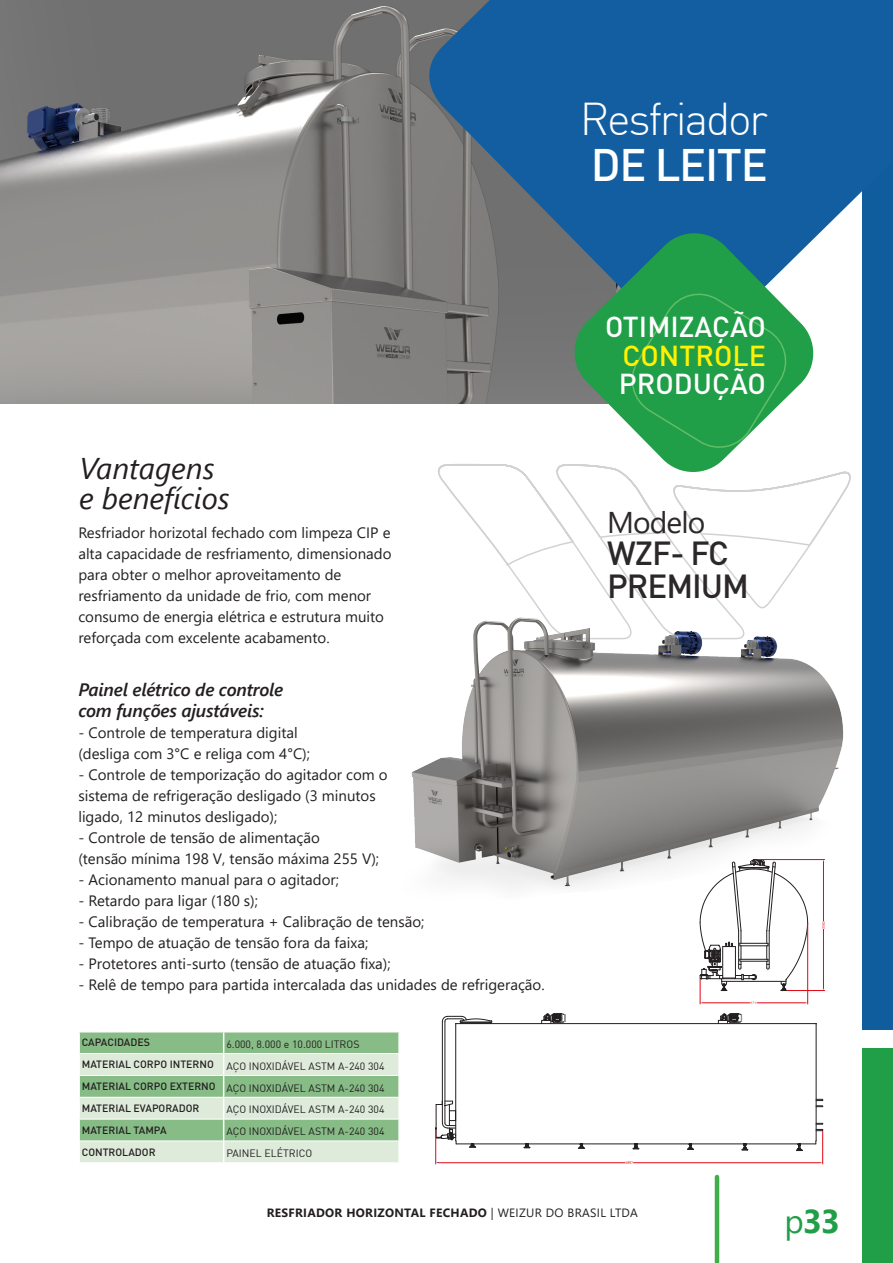
<style>
.page{position:relative;width:893px;height:1263px;background:#fff}
.page>*{position:absolute;margin:0;border:0;box-sizing:border-box;transform-origin:0 0}
.t1{font:300 45px "DIN";letter-spacing:-.05em;color:#fff}
.t2{font:500 45px "DIN";letter-spacing:-.03em;color:#fff}
.t3{font:500 33px "DIN";letter-spacing:-.03em;color:#2c282a}
.t4{font:700 33px "Segoe UI";color:#219e48}
.t5{font:italic 30px "Segoe UI";color:#231f20}
.t6{font:30px "Segoe UI";letter-spacing:-.03em;color:#2c282a}
.t7{font:500 28.5px "DIN";color:#fff}
.t8{font:500 28.5px "DIN";color:#fff101}
.t9{font:italic 600 18px "Segoe UI";letter-spacing:-.01em;color:#231f20}
.t10{font:15px/21px "Segoe UI";color:#231f20}
.t11{font:700 12px "Segoe UI";letter-spacing:.025em;color:#231f20}
.t12{font:10.5px "DIN";color:#231f20}
.t13{font:500 10.5px "DIN";color:#231f20}
.s1{font-weight:400}
</style>
<div class="page">
<svg style="left:438px;top:464px;width:413px;height:145px"></svg>
<img style="left:0;top:0;width:570px;height:403px">
<div style="left:862px;top:0;width:31px;height:1029px;background:#105d9e"></div>
<div style="left:862px;top:1049px;width:31px;height:214px;background:#219e48"></div>
<svg style="left:413px;top:0;width:449px;height:359px;background:#3b6e9a"></svg>
<svg style="left:570px;top:229px;width:247px;height:247px"></svg>
<svg style="left:627px;top:289px;width:164px;height:163px;background:#37a759"></svg>
<hr style="left:715px;top:1177px;width:4px;height:85px;background:#40ae49">
<img style="left:411px;top:609px;width:433px;height:279px">
<svg style="left:79px;top:1032px;width:320px;height:130px;background:#b7d5b5"></svg>
<hr style="left:398px;top:1141px;width:2px;height:21px;background:#fff">
<hr style="left:456px;top:1023px;width:360px;height:1px;background:#231f20">
<hr style="left:816px;top:1024px;width:1px;height:117px;background:#231f20">
<hr style="left:456px;top:1143px;width:360px;height:1px;background:#231f20">
<svg style="left:718px;top:1013px;width:24px;height:11px"></svg>
<svg style="left:541px;top:1013px;width:25px;height:11px"></svg>
<svg style="left:816px;top:1123px;width:7px;height:8px"></svg>
<svg style="left:816px;top:1099px;width:7px;height:8px"></svg>
<hr style="left:435px;top:1129px;width:1px;height:35px;background:#e30613">
<hr style="left:822px;top:1131px;width:1px;height:33px;background:#e30613">
<hr style="left:438px;top:1162px;width:187px;height:1px;background:#e30613">
<hr style="left:633px;top:1162px;width:187px;height:1px;background:#e30613">
<svg style="left:625px;top:1161px;width:8px;height:3px"></svg>
<svg style="left:796px;top:1143px;width:6px;height:8px"></svg>
<svg style="left:742px;top:1143px;width:6px;height:7px"></svg>
<svg style="left:687px;top:1143px;width:7px;height:7px"></svg>
<svg style="left:633px;top:1143px;width:6px;height:6px"></svg>
<svg style="left:578px;top:1143px;width:7px;height:6px"></svg>
<svg style="left:524px;top:1143px;width:6px;height:5px"></svg>
<svg style="left:435px;top:1016px;width:57px;height:132px"></svg>
<svg style="left:700px;top:859px;width:108px;height:145px"></svg>
<hr style="left:787px;top:990px;width:38px;height:1px;background:#e30613">
<hr style="left:757px;top:859px;width:68px;height:1px;background:#e30613">
<hr style="left:823px;top:929px;width:1px;height:59px;background:#e30613">
<hr style="left:823px;top:862px;width:1px;height:59px;background:#e30613">
<svg style="left:822px;top:921px;width:3px;height:8px"></svg>
<p class="t1" style="left:580px;top:91px;width:190px">Resfriador</p>
<p class="t2" style="left:591px;top:136px;width:178px">DE LEITE</p>
<p class="t5" style="left:79px;top:440px;width:137px">Vantagens</p>
<p class="t5" style="left:79px;top:470px;width:152px">e benefícios</p>
<p class="t10" style="left:78px;top:521px;width:315px">Resfriador horizotal fechado com limpeza CIP e alta capacidade de resfriamento, dimensionado para obter o melhor aproveitamento de resfriamento da unidade de frio, com menor consumo de energia elétrica e estrutura muito reforçada com excelente acabamento.</p>
<p class="t9" style="left:78px;top:673px;width:206px">Painel elétrico de controle</p>
<p class="t9" style="left:78px;top:694px;width:187px">com funções ajustáveis:</p>
<p class="t10" style="left:78px;top:721px;width:221px">- Controle de temperatura digital</p>
<p class="t10" style="left:78px;top:742px;width:233px">(desliga com 3°C e religa com 4°C);</p>
<p class="t10" style="left:78px;top:763px;width:311px">- Controle de temporização do agitador com o sistema de refrigeração desligado (3 minutos ligado, 12 minutos desligado);</p>
<p class="t10" style="left:78px;top:826px;width:243px">- Controle de tensão de alimentação</p>
<p class="t10" style="left:78px;top:847px;width:302px">(tensão mínima 198 V, tensão máxima 255 V);</p>
<p class="t10" style="left:78px;top:868px;width:262px">- Acionamento manual para o agitador;</p>
<p class="t10" style="left:78px;top:889px;width:181px">- Retardo para ligar (180 s);</p>
<p class="t10" style="left:78px;top:910px;width:348px">- Calibração de temperatura + Calibração de tensão;</p>
<p class="t10" style="left:78px;top:931px;width:291px">- Tempo de atuação de tensão fora da faixa;</p>
<p class="t10" style="left:78px;top:952px;width:314px">- Protetores anti-surto (tensão de atuação fixa);</p>
<p class="t10" style="left:78px;top:973px;width:468px">- Relê de tempo para partida intercalada das unidades de refrigeração.</p>
<p class="t13" style="left:82px;top:1036px;width:70px">CAPACIDADES</p>
<p class="t12" style="left:226px;top:1037px;width:135px">6.000, 8.000 e 10.000 LITROS</p>
<p class="t13" style="left:82px;top:1058px;width:134px">MATERIAL CORPO INTERNO</p>
<p class="t12" style="left:226px;top:1059px;width:160px">AÇO INOXIDÁVEL ASTM A-240 304</p>
<p class="t13" style="left:82px;top:1079px;width:135px">MATERIAL CORPO EXTERNO</p>
<p class="t12" style="left:226px;top:1081px;width:160px">AÇO INOXIDÁVEL ASTM A-240 304</p>
<p class="t13" style="left:82px;top:1101px;width:119px">MATERIAL EVAPORADOR</p>
<p class="t12" style="left:226px;top:1103px;width:160px">AÇO INOXIDÁVEL ASTM A-240 304</p>
<p class="t13" style="left:82px;top:1123px;width:86px">MATERIAL TAMPA</p>
<p class="t12" style="left:226px;top:1125px;width:160px">AÇO INOXIDÁVEL ASTM A-240 304</p>
<p class="t13" style="left:82px;top:1145px;width:75px">CONTROLADOR</p>
<p class="t12" style="left:226px;top:1147px;width:87px">PAINEL ELÉTRICO</p>
<p class="t7" style="left:605px;top:309px;width:162px">OTIMIZAÇÃO</p>
<p class="t8" style="left:622px;top:337px;width:145px">CONTROLE</p>
<p class="t7" style="left:619px;top:366px;width:149px">PRODUÇÃO</p>
<p class="t6" style="left:607px;top:494px;width:100px">Modelo</p>
<p class="t3" style="left:607px;top:532px;width:123px">WZF- FC</p>
<p class="t3" style="left:607px;top:565px;width:143px">PREMIUM</p>
<p class="t11" style="left:267px;top:1202px;width:373px">RESFRIADOR HORIZONTAL FECHADO <span class="s1">| WEIZUR DO BRASIL LTDA</span></p>
<p class="t4" style="left:784px;top:1190px;width:57px"><span class="s1">p</span>33</p>
</div>
